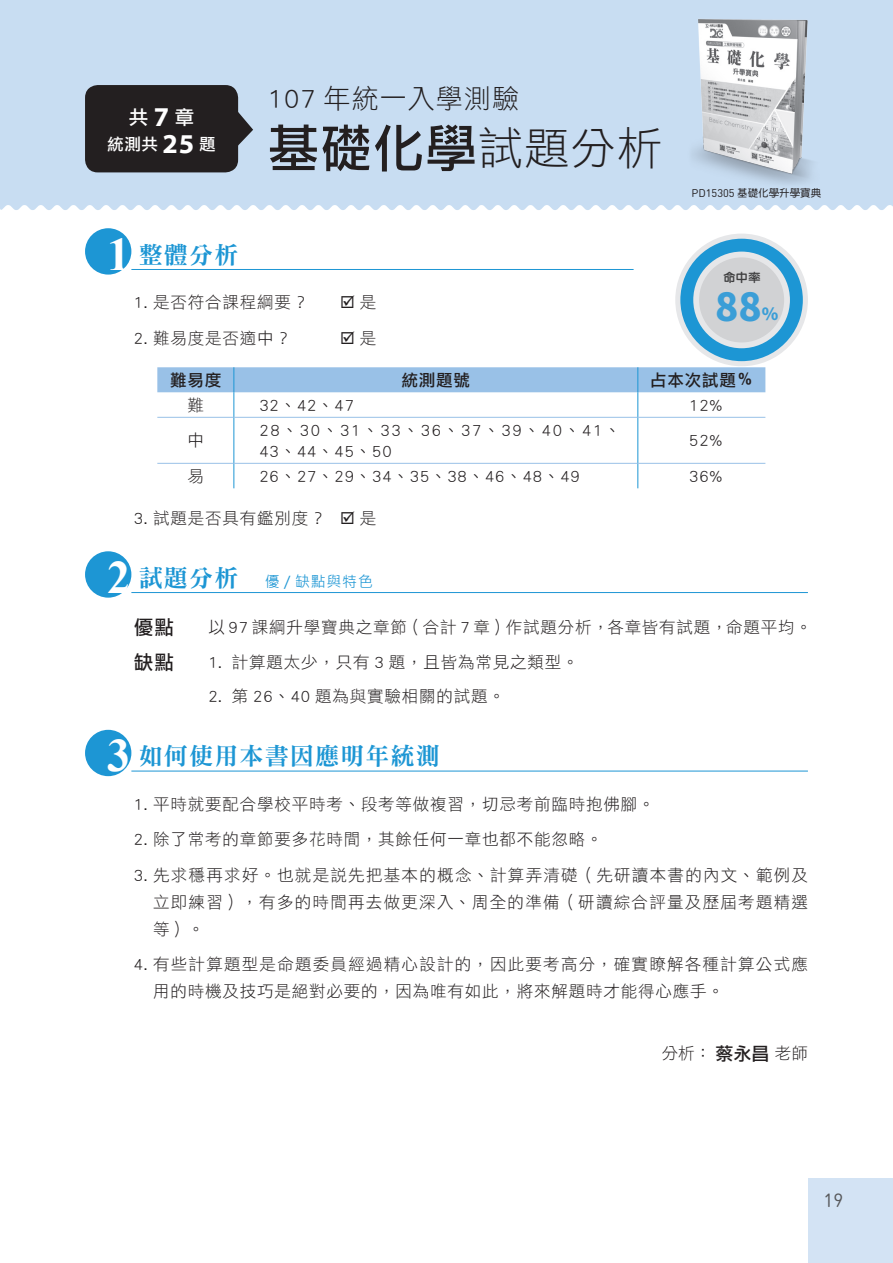
<style>
.page{position:relative;width:893px;height:1263px;background:#fff}
.page>*{position:absolute;margin:0;border:0;box-sizing:border-box;transform-origin:0 0}
.t1{font:51px "DF Li Hei Md WIN BF";color:#231f20}
.t2{font:900 38.4px "Noto Sans Hant";color:#3b9ed7}
.t3{font:27px "DF Li Hei Std W3";letter-spacing:.04em;color:#231f20}
.t4{font:24px "DFN Ming XB HKP BF";letter-spacing:.05em;color:#1d96d4}
.t5{font:19.5px "DF Li Hei Md WIN BF";color:#231f20}
.t6{font:19.5px "DF Li Hei Md WIN BF";color:#fff}
.t7{font:18.9px "Din Round";color:#57585a}
.t8{font:900 16.8px "Noto Sans Hant";color:#3b9ed7}
.t9{font:16.5px/27px "DF Li Hei Std W3";letter-spacing:.05em;color:#231f20;text-align:justify}
.t10{font:16.5px/27px "DF Li Hei Std W3";letter-spacing:.075em;color:#231f20}
.t11{font:16.5px/21px "DF Li Hei Std W3";letter-spacing:.105em;color:#231f20}
.t12{font:16.5px "DF Li Hei Md WIN BF";letter-spacing:.05em;color:#231f20}
.t13{font:16.5px "DF Li Hei Md WIN BF";color:#fff}
.t14{font:15px "Microsoft Jheng Hei";letter-spacing:.05em;color:#1d96d4}
.t15{font:12px "DF Li Yuan Bd WIN BF";color:#3e3e3f}
.t16{font:10.5px "DF Yuan Md HKP BF";color:#231f20}
.s1{font-family:"Myriad Web Pro";font-weight:700;font-size:27px}
.s2{font-family:"DF Li Hei Std W3";font-size:45px}
.s3{font-family:"Din Round";font-size:10.95px}
.s4{font-family:"Times New Roman";font-weight:700;font-size:46.5px;color:#fff}
.s5{font-family:"DF Li Hei Md WIN BF";font-size:18px}
</style>
<div class="page">
<div style="left:0;top:0;width:893px;height:210px;background:#c8ddf2"></div>
<div style="left:808px;top:1178px;width:85px;height:85px;background:#d3e3f4"></div>
<div style="left:85px;top:228px;width:46px;height:47px;background:#1d96d4;border-radius:50%"></div>
<hr style="left:131px;top:269px;width:503px;height:1px;background:#1d96d4">
<svg style="left:157px;top:367px;width:608px;height:50px"></svg>
<hr style="left:157px;top:417px;width:77px;height:1px;background:#99c1e7">
<hr style="left:234px;top:417px;width:1px;height:46px;background:#1d96d4">
<hr style="left:234px;top:417px;width:404px;height:1px;background:#99c1e7">
<hr style="left:638px;top:417px;width:1px;height:46px;background:#1d96d4">
<hr style="left:638px;top:417px;width:127px;height:1px;background:#99c1e7">
<hr style="left:157px;top:463px;width:77px;height:1px;background:#99c1e7">
<svg style="left:234px;top:464px;width:1px;height:24px"></svg>
<hr style="left:234px;top:463px;width:404px;height:1px;background:#99c1e7">
<svg style="left:638px;top:464px;width:1px;height:24px"></svg>
<hr style="left:638px;top:463px;width:127px;height:1px;background:#99c1e7">
<div style="left:85px;top:551px;width:46px;height:47px;background:#1d96d4;border-radius:50%"></div>
<hr style="left:131px;top:592px;width:677px;height:1px;background:#1d96d4">
<div style="left:85px;top:730px;width:46px;height:46px;background:#1d96d4;border-radius:50%"></div>
<hr style="left:131px;top:771px;width:677px;height:1px;background:#1d96d4">
<div style="left:85px;top:85px;width:153px;height:87px;background:#231f20;border-radius:13px"></div>
<svg style="left:238px;top:111px;width:15px;height:36px"></svg>
<img style="left:675px;top:6px;width:154px;height:188px">
<div style="left:675px;top:234px;width:133px;height:132px;background:#e6e7e9;border-radius:50%"></div>
<svg style="left:680px;top:239px;width:123px;height:122px"></svg>
<div style="left:699px;top:257px;width:85px;height:85px;background:#d1d2d4;border-radius:50%"></div>
<p class="t6" style="left:129px;top:107px;width:67px">共<span class="s1">7</span>章</p>
<p class="t13" style="left:107px;top:135px;width:110px">統測共 <span class="s1">25</span> 題</p>
<h3 class="t3" style="left:268px;top:84px;width:253px">107 年統一入學測驗</h3>
<h1 class="t1" style="left:268px;top:123px;width:396px">基礎化學<span class="s2">試題分析</span></h1>
<p class="t16" style="left:691px;top:187px;width:131px"><span class="s3">PD15305</span> 基礎化學升學寶典</p>
<h3 class="t4" style="left:107px;top:242px;width:133px"><span class="s4">1</span> 整體分析</h3>
<p class="t9" style="left:134px;top:288px;width:176px">1. 是否符合課程綱要？</p>
<p class="t9" style="left:340px;top:288px;width:38px">☑ 是</p>
<p class="t9" style="left:134px;top:324px;width:158px">2. 難易度是否適中？</p>
<p class="t9" style="left:340px;top:324px;width:38px">☑ 是</p>
<p class="t12" style="left:170px;top:372px;width:53px">難易度</p>
<p class="t12" style="left:402px;top:372px;width:70px">統測題號</p>
<p class="t12" style="left:650px;top:372px;width:105px">占本次試題％</p>
<p class="t9" style="left:187px;top:391px;width:18px">難</p>
<p class="t9" style="left:259px;top:391px;width:96px">32、42、47</p>
<p class="t9" style="left:689px;top:391px;width:35px">12%</p>
<p class="t9" style="left:187px;top:427px;width:18px">中</p>
<p class="t11" style="left:259px;top:419px;width:363px">28、30、31、33、36、37、39、40、41、<br>43、44、45、50</p>
<p class="t9" style="left:689px;top:427px;width:35px">52%</p>
<p class="t9" style="left:187px;top:462px;width:18px">易</p>
<p class="t9" style="left:259px;top:462px;width:322px">26、27、29、34、35、38、46、48、49</p>
<p class="t9" style="left:689px;top:462px;width:35px">36%</p>
<p class="t9" style="left:134px;top:504px;width:244px">3. 試題是否具有鑑別度？ ☑ 是</p>
<p class="t14" style="left:107px;top:572px;width:267px"><span class="s4">2</span> <sup>試題分析　</sup>優 / 缺點與特色</p>
<p class="t5" style="left:134px;top:617px;width:41px">優點</p>
<p class="t9" style="left:208px;top:613px;width:605px">以 97 課綱升學寶典之章節（合計 7 章）作試題分析，各章皆有試題，命題平均。</p>
<p class="t5" style="left:134px;top:653px;width:41px">缺點</p>
<p class="t9" style="left:208px;top:649px;width:372px">1. 計算題太少，只有 3 題，且皆為常見之類型。</p>
<p class="t9" style="left:208px;top:683px;width:298px">2. 第 26、40 題為與實驗相關的試題。</p>
<h3 class="t4" style="left:107px;top:744px;width:334px"><span class="s4">3</span> 如何使用本書因應明年統測</h3>
<p class="t9" style="left:134px;top:790px;width:522px">1. 平時就要配合學校平時考、段考等做複習，切忌考前臨時抱佛腳。</p>
<p class="t9" style="left:134px;top:826px;width:470px">2. 除了常考的章節要多花時間，其餘任何一章也都不能忽略。</p>
<p class="t9" style="left:153px;top:861px;width:656px;text-indent:-19px">3. 先求穩再求好。也就是說先把基本的概念、計算弄清礎（先研讀本書的內文、範例及立即練習），有多的時間再去做更深入、周全的準備（研讀綜合評量及歷屆考題精選等）。</p>
<p class="t10" style="left:153px;top:951px;width:656px;text-indent:-19px">4. 有些計算題型是命題委員經過精心設計的，因此要考高分，確實瞭解各種計算公式應用的時機及技巧是絕對必要的，因為唯有如此，將來解題時才能得心應手。</p>
<p class="t15" style="left:723px;top:271px;width:39px">命中率</p>
<h2 class="t2" style="left:715px;top:286px;width:48px">88</h2>
<p class="t8" style="left:762px;top:305px;width:18px">%</p>
<p class="t9" style="left:662px;top:1039px;width:148px">分析：<span class="s5">蔡永昌</span>老師</p>
<p class="t7" style="left:824px;top:1185px;width:21px">19</p>
</div>
